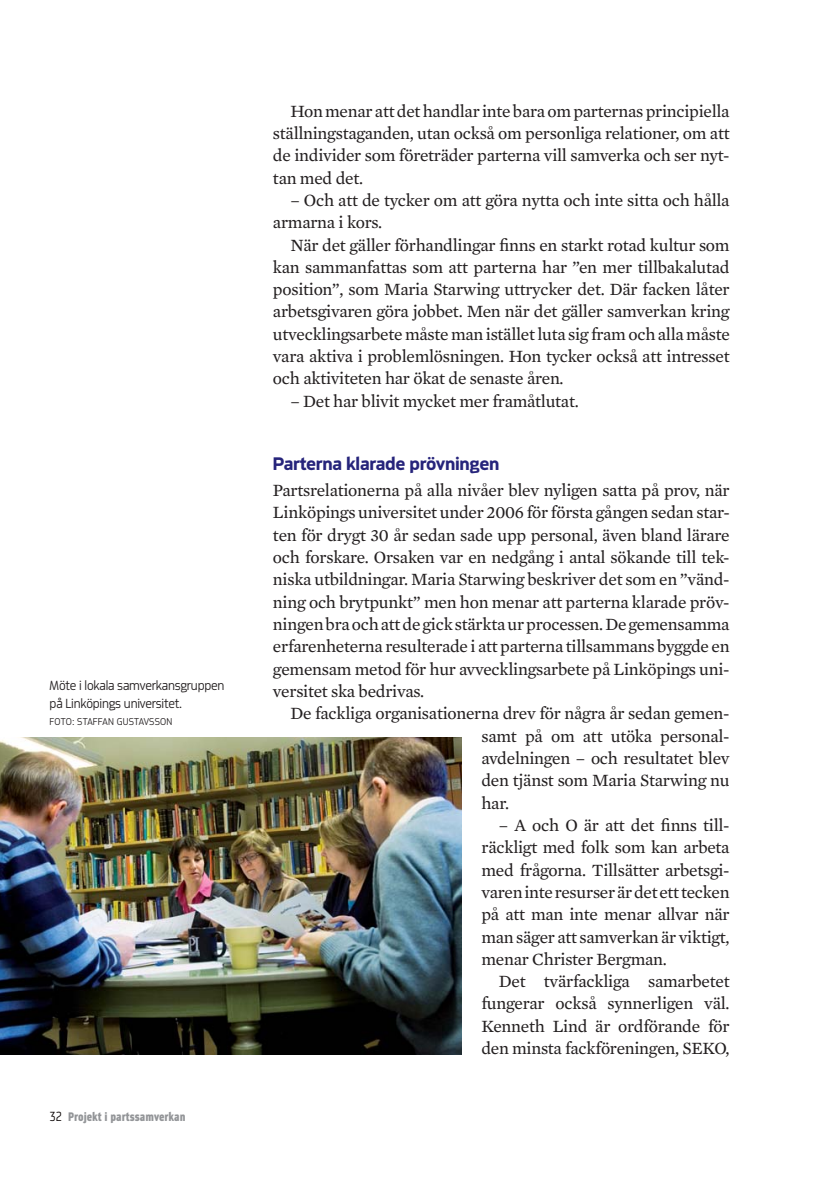
<style>
.page{position:relative;width:819px;height:1201px;background:#fff}
.page>*{position:absolute;margin:0;border:0;box-sizing:border-box;transform-origin:0 0}
.t1{font:19.25px "Metroflex Wide Bd OSF";letter-spacing:-.015em;color:#26247b}
.t2{font:17.5px/22.4px "Mercury Text G2";letter-spacing:-.015em;color:#231f20;text-align:justify}
.t3{font:14px/17.5px "Metroflex Uni Lt OSF";letter-spacing:-.015em;color:#231f20}
.t4{font:13.12px "Metroflex Narrow Hvy";color:#939598}
.t5{font:10.5px "Metroflex Uni Lt OSF";letter-spacing:.02em;color:#231f20}
.s1{font-family:"Metroflex Narrow";font-weight:300;font-size:14px;color:#070100}
</style>
<div class="page">
<img style="left:0;top:738px;width:461px;height:316px">
<p class="t3" style="left:50px;top:678px;width:176px">Möte i lokala samverkansgruppen på Linköpings universitet.</p>
<p class="t5" style="left:50px;top:718px;width:124px">FOTO: STAFFAN GUSTAVSSON</p>
<p class="t4" style="left:50px;top:1112px;width:137px"><span class="s1">32</span> Projekt i partssamverkan</p>
<p class="t2" style="left:273px;top:101px;width:458px;text-indent:17px">Hon menar att det handlar inte bara om parternas principiella ställningstaganden, utan också om personliga relationer, om att de individer som företräder parterna vill samverka och ser nyt&shy;tan med det.</p>
<p class="t2" style="left:273px;top:190px;width:458px;text-indent:17px">– Och att de tycker om att göra nytta och inte sitta och hålla armarna i kors.</p>
<p class="t2" style="left:273px;top:235px;width:458px;text-indent:17px">När det gäller förhandlingar finns en starkt rotad kultur som kan sammanfattas som att parterna har ”en mer tillbakalutad position”, som Maria Starwing uttrycker det. Där facken låter arbetsgivaren göra jobbet. Men när det gäller samverkan kring utvecklingsarbete måste man istället luta sig fram och alla måste vara aktiva i problemlösningen. Hon tycker också att intresset och aktiviteten har ökat de senaste åren.</p>
<p class="t2" style="left:290px;top:391px;width:290px">– Det har blivit mycket mer framåtlutat.</p>
<p class="t1" style="left:273px;top:456px;width:228px">Parterna klarade prövningen</p>
<p class="t2" style="left:273px;top:480px;width:458px">Partsrelationerna på alla nivåer blev nyligen satta på prov, när Linköpings universitet under 2006 för första gången sedan star&shy;ten för drygt 30 år sedan sade upp personal, även bland lärare och forskare. Orsaken var en nedgång i antal sökande till tek&shy;niska utbildningar. Maria Starwing beskriver det som en ”vänd&shy;ning och brytpunkt” men hon menar att parterna klarade pröv&shy;ningen bra och att de gick stärkta ur processen. De gemensamma erfarenheterna resulterade i att parterna tillsammans byggde en gemensam metod för hur avvecklingsarbete på Linköpings uni&shy;versitet ska bedrivas.</p>
<p class="t2" style="left:481px;top:703px;width:250px;text-indent:-191px">De fackliga organisationerna drev för några år sedan gemen&shy;samt på om att utöka personal&shy;avdelningen – och resultatet blev den tjänst som Maria Starwing nu har.</p>
<p class="t2" style="left:481px;top:815px;width:250px;text-indent:17px">– A och O är att det finns till&shy;räckligt med folk som kan arbeta med frågorna. Tillsätter arbetsgi&shy;varen inte resurser är det ett tecken på att man inte menar allvar när man säger att samverkan är viktigt, menar Christer Bergman.</p>
<p class="t2" style="left:481px;top:971px;width:250px;text-indent:17px">Det tvärfackliga samarbetet fungerar också synnerligen väl.<br>Kenneth Lind är ordförande för den minsta fackföreningen, SEKO,</p>
</div>
